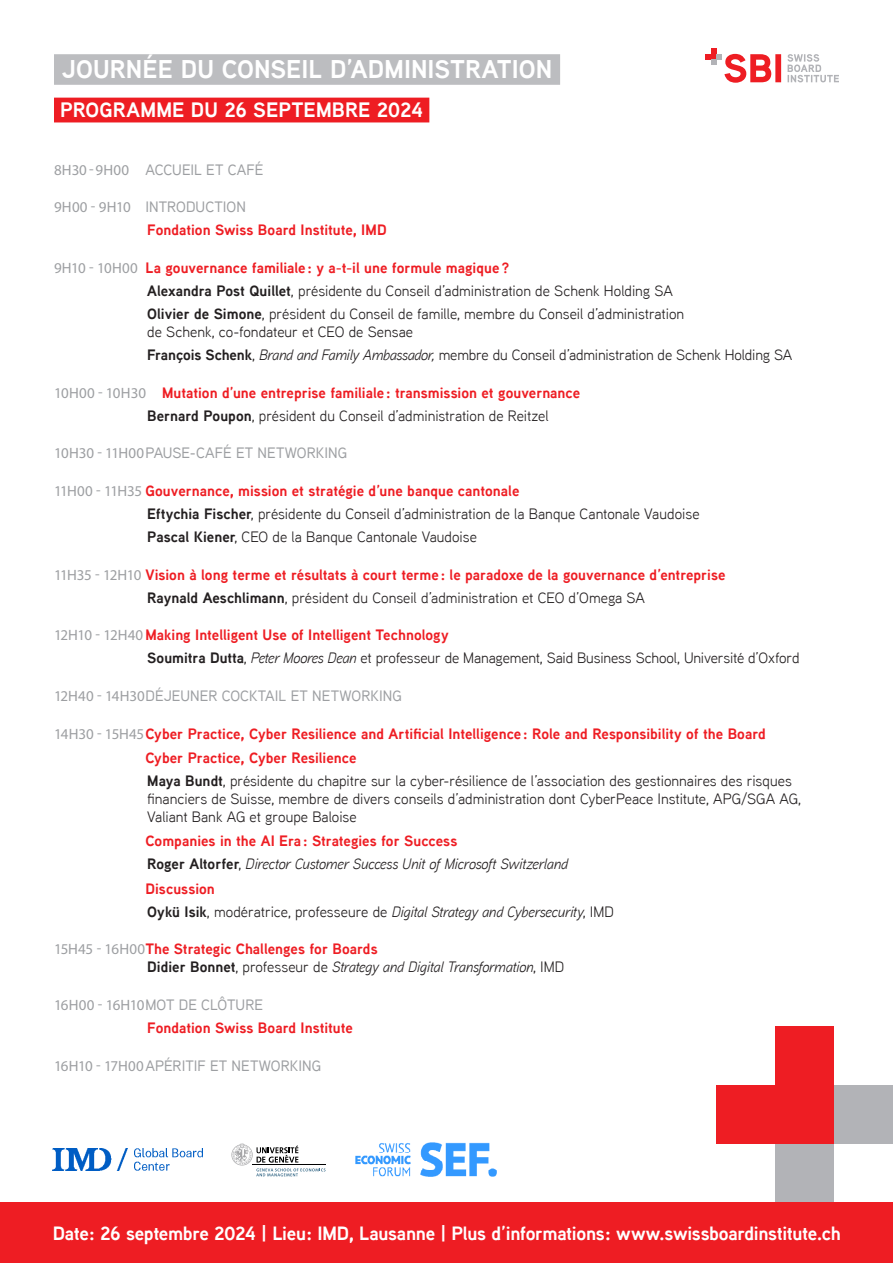
<style>
.page{position:relative;width:893px;height:1263px;background:#fff}
.page>*{position:absolute;margin:0;border:0;box-sizing:border-box;transform-origin:0 0}
.t1{font:700 25.5px "Aaux Next";letter-spacing:.005em;color:#fff}
.t2{font:700 20.7px "Aaux Next";letter-spacing:.005em;color:#fff}
.t3{font:700 19.2px "Aaux Next";letter-spacing:-.02em;color:#fff}
.t4{font:15px/18px "Aaux Next";letter-spacing:-.005em;color:#231f20}
.t5{font:700 15px "Aaux Next";color:#ee1d23}
.t6{font:italic 15px "Aaux Next";letter-spacing:-.01em;color:#231f20}
.t7{font:500 15px "Aaux Next";color:#9d9fa2}
.s1{font-family:"Myriad Pro";font-weight:400}
.s2{font-family:"Myriad Pro";font-weight:400;color:#9d9fa2}
.s3{font-weight:700}
.s4{font-style:italic}
.s5{font-weight:700;font-style:normal}
.s6{font-style:normal}
</style>
<div class="page">
<div style="left:775px;top:1085px;width:59px;height:59px;background:#ee1d23"></div>
<div style="left:716px;top:1085px;width:59px;height:59px;background:#ee1d23"></div>
<div style="left:834px;top:1085px;width:59px;height:59px;background:#b2b3b7"></div>
<div style="left:775px;top:1144px;width:59px;height:59px;background:#b2b3b7"></div>
<div style="left:775px;top:1026px;width:59px;height:59px;background:#ee1d23"></div>
<svg style="left:706px;top:49px;width:75px;height:34px"></svg>
<svg style="left:787px;top:54px;width:52px;height:28px"></svg>
<div style="left:54px;top:98px;width:375px;height:24px;background:#ee1d23"></div>
<div style="left:54px;top:54px;width:506px;height:31px;background:#bcbdc0"></div>
<div style="left:0;top:1203px;width:893px;height:60px;background:#ee1d23"></div>
<svg style="left:231px;top:1143px;width:95px;height:33px"></svg>
<img style="left:356px;top:1143px;width:140px;height:33px">
<img style="left:53px;top:1149px;width:150px;height:21px">
<p class="t1" style="left:62px;top:52px;width:492px">JOURNÉE DU CONSEIL D’ADMINISTRATION</p>
<p class="t2" style="left:60px;top:95px;width:364px">PROGRAMME DU 26 SEPTEMBRE 2024</p>
<p class="t7" style="left:54px;top:159px;width:211px"><span class="s1">8H30 - 9H00</span> ACCUEIL ET CAFÉ</p>
<p class="t7" style="left:54px;top:197px;width:193px"><span class="s1">9H00 - 9H10</span> INTRODUCTION</p>
<p class="t5" style="left:147px;top:219px;width:241px">Fondation Swiss Board Institute, IMD</p>
<p class="t5" style="left:54px;top:257px;width:457px"><span class="s2">9H10 - 10H00</span> La gouvernance familiale : y a-t-il une formule magique?</p>
<p class="t4" style="left:147px;top:281px;width:527px"><span class="s3">Alexandra Post Quillet</span>, présidente du Conseil d’administration de Schenk Holding SA</p>
<p class="t4" style="left:147px;top:304px;width:539px"><span class="s3">Olivier de Simone</span>, président du Conseil de famille, membre du Conseil d’administration de Schenk, co-fondateur et CEO de Sensae</p>
<p class="t4" style="left:147px;top:345px;width:647px"><span class="s3">François Schenk</span>, <span class="s4">Brand and Family Ambassador,</span> membre du Conseil d’administration de Schenk Holding SA</p>
<p class="t5" style="left:54px;top:382px;width:528px"><span class="s2">10H00 - 10H30</span> Mutation d’une entreprise familiale : transmission et gouvernance</p>
<p class="t4" style="left:147px;top:406px;width:403px"><span class="s3">Bernard Poupon</span>, président du Conseil d’administration de Reitzel</p>
<p class="t7" style="left:54px;top:443px;width:295px"><span class="s1">10H30 - 11H00</span>PAUSE-CAFÉ ET NETWORKING</p>
<p class="t5" style="left:54px;top:480px;width:467px"><span class="s2">11H00 - 11H35</span> Gouvernance, mission et stratégie d’une banque cantonale</p>
<p class="t4" style="left:147px;top:504px;width:554px"><span class="s3">Eftychia Fischer</span>, présidente du Conseil d’administration de la Banque Cantonale Vaudoise</p>
<p class="t4" style="left:147px;top:527px;width:331px"><span class="s3">Pascal Kiener</span>, CEO de la Banque Cantonale Vaudoise</p>
<p class="t5" style="left:54px;top:564px;width:673px"><span class="s2">11H35 - 12H10</span> Vision à long terme et résultats à court terme : le paradoxe de la gouvernance d’entreprise</p>
<p class="t4" style="left:147px;top:588px;width:499px"><span class="s3">Raynald Aeschlimann</span>, président du Conseil d’administration et CEO d’Omega SA</p>
<p class="t5" style="left:54px;top:625px;width:396px"><span class="s2">12H10 - 12H40</span>Making Intelligent Use of Intelligent Technology</p>
<p class="t4" style="left:147px;top:649px;width:654px"><span class="s3">Soumitra Dutta</span>, <span class="s4">Peter Moores Dean</span> et professeur de Management, Said Business School, Université d’Oxford</p>
<p class="t7" style="left:54px;top:686px;width:349px"><span class="s1">12H40 - 14H30</span>DÉJEUNER COCKTAIL ET NETWORKING</p>
<p class="t5" style="left:54px;top:723px;width:713px"><span class="s2">14H30 - 15H45</span>Cyber Practice, Cyber Resilience and Artificial Intelligence : Role and Responsibility of the Board</p>
<p class="t5" style="left:145px;top:747px;width:213px">Cyber Practice, Cyber Resilience</p>
<p class="t4" style="left:147px;top:771px;width:655px"><span class="s3">Maya Bundt</span>, présidente du chapitre sur la cyber-résilience de l’association des gestionnaires des risques financiers de Suisse, membre de divers conseils d’administration dont CyberPeace Institute, APG/SGA AG,<br>Valiant Bank AG et groupe Baloise</p>
<p class="t5" style="left:145px;top:830px;width:314px">Companies in the AI Era : Strategies for Success</p>
<p class="t6" style="left:147px;top:854px;width:422px"><span class="s5">Roger Altorfer</span><span class="s6">,</span> Director Customer Success Unit of Microsoft Switzerland</p>
<p class="t5" style="left:145px;top:878px;width:71px">Discussion</p>
<p class="t6" style="left:147px;top:901px;width:468px"><span class="s5">Oykü Isik</span><span class="s6">, modératrice, professeure de</span> Digital Strategy and Cybersecurity<span class="s6">, IMD</span></p>
<p class="t5" style="left:54px;top:938px;width:325px"><span class="s2">15H45 - 16H00</span>The Strategic Challenges for Boards</p>
<p class="t6" style="left:147px;top:957px;width:419px"><span class="s5">Didier Bonnet</span><span class="s6">, professeur de</span> Strategy and Digital Transformation<span class="s6">, IMD</span></p>
<p class="t7" style="left:54px;top:994px;width:211px"><span class="s1">16H00 - 16H10</span>MOT DE CLÔTURE</p>
<p class="t5" style="left:147px;top:1017px;width:207px">Fondation Swiss Board Institute</p>
<p class="t7" style="left:54px;top:1055px;width:269px"><span class="s1">16H10 - 17H00</span>APÉRITIF ET NETWORKING</p>
<p class="t3" style="left:53px;top:1219px;width:789px">Date: 26 septembre 2024 | Lieu: IMD, Lausanne | Plus d’informations: www.swissboardinstitute.ch</p>
</div>
